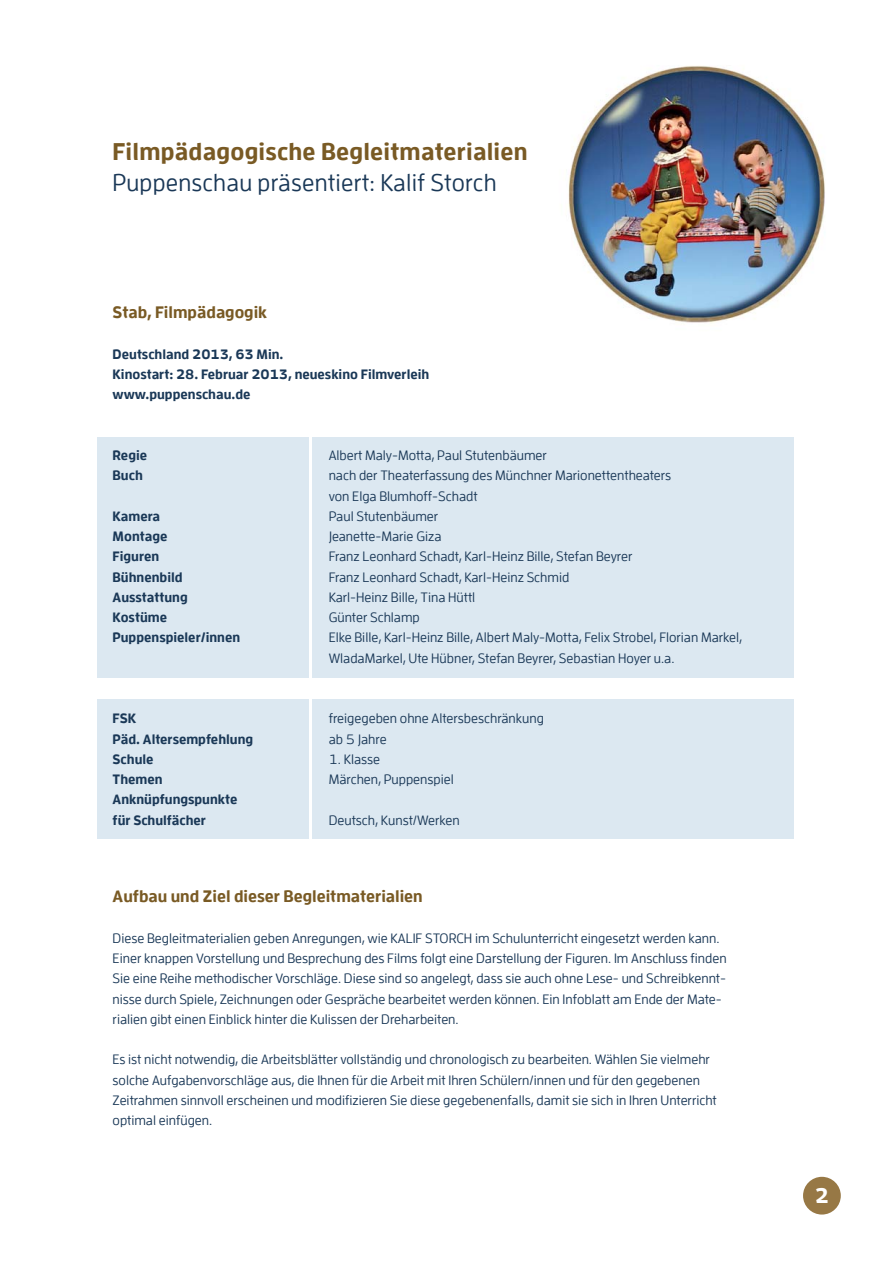
<style>
.page{position:relative;width:893px;height:1263px;background:#fff}
.page>*{position:absolute;margin:0;border:0;box-sizing:border-box;transform-origin:0 0}
.t1{font:700 24px "Enzo Offc";letter-spacing:.01em;color:#795a24}
.t2{font:500 24px "Enzo Offc";letter-spacing:.01em;color:#1a3857}
.t3{font:700 21px "Enzo Offc";color:#fff}
.t4{font:700 16.5px "Enzo Offc";color:#795a24}
.t5{font:500 13.5px/20.2px "Enzo Offc";color:#1a3857}
.t6{font:700 13.5px/20.2px "Enzo Offc";color:#1a3857}
</style>
<div class="page">
<div style="left:803px;top:1177px;width:38px;height:38px;background:#977845;border-radius:50%"></div>
<img style="left:568px;top:65px;width:257px;height:258px">
<div style="left:98px;top:700px;width:211px;height:139px;background:#dce8f1"></div>
<div style="left:98px;top:437px;width:211px;height:240px;background:#dce8f1"></div>
<div style="left:312px;top:700px;width:482px;height:139px;background:#dce8f1"></div>
<div style="left:312px;top:437px;width:482px;height:240px;background:#dce8f1"></div>
<h1 class="t1" style="left:113px;top:137px;width:416px">Filmpädagogische Begleitmaterialien</h1>
<h1 class="t2" style="left:113px;top:168px;width:385px">Puppenschau präsentiert: Kalif Storch</h1>
<p class="t4" style="left:113px;top:303px;width:156px">Stab, Filmpädagogik</p>
<p class="t6" style="left:113px;top:344px;width:318px">Deutschland 2013, 63 Min.<br>Kinostart: 28. Februar 2013, neueskino Filmverleih www.puppenschau.de</p>
<p class="t6" style="left:113px;top:445px;width:36px">Regie</p>
<p class="t5" style="left:329px;top:445px;width:220px">Albert Maly-Motta, Paul Stutenbäumer</p>
<p class="t6" style="left:113px;top:465px;width:32px">Buch</p>
<p class="t5" style="left:329px;top:465px;width:344px">nach der Theaterfassung des Münchner Marionettentheaters von Elga Blumhoff-Schadt</p>
<p class="t6" style="left:113px;top:506px;width:49px">Kamera</p>
<p class="t5" style="left:329px;top:506px;width:111px">Paul Stutenbäumer</p>
<p class="t6" style="left:113px;top:526px;width:56px">Montage</p>
<p class="t5" style="left:329px;top:526px;width:114px">Jeanette-Marie Giza</p>
<p class="t6" style="left:113px;top:546px;width:48px">Figuren</p>
<p class="t5" style="left:329px;top:546px;width:305px">Franz Leonhard Schadt, Karl-Heinz Bille, Stefan Beyrer</p>
<p class="t6" style="left:113px;top:567px;width:72px">Bühnenbild</p>
<p class="t5" style="left:329px;top:567px;width:242px">Franz Leonhard Schadt, Karl-Heinz Schmid</p>
<p class="t6" style="left:113px;top:587px;width:77px">Ausstattung</p>
<p class="t5" style="left:329px;top:587px;width:148px">Karl-Heinz Bille, Tina Hüttl</p>
<p class="t6" style="left:113px;top:607px;width:56px">Kostüme</p>
<p class="t5" style="left:329px;top:607px;width:93px">Günter Schlamp</p>
<p class="t6" style="left:113px;top:627px;width:129px">Puppenspieler/innen</p>
<p class="t5" style="left:329px;top:627px;width:415px">Elke Bille, Karl-Heinz Bille, Albert Maly-Motta, Felix Strobel, Florian Markel,<br>WladaMarkel, Ute Hübner, Stefan Beyrer, Sebastian Hoyer u.a.</p>
<p class="t6" style="left:113px;top:708px;width:25px">FSK</p>
<p class="t5" style="left:329px;top:708px;width:217px">freigegeben ohne Altersbeschränkung</p>
<p class="t6" style="left:113px;top:729px;width:142px">Päd. Altersempfehlung</p>
<p class="t5" style="left:329px;top:729px;width:59px">ab 5 Jahre</p>
<p class="t6" style="left:113px;top:749px;width:42px">Schule</p>
<p class="t5" style="left:329px;top:749px;width:53px">1. Klasse</p>
<p class="t6" style="left:113px;top:769px;width:52px">Themen</p>
<p class="t5" style="left:329px;top:769px;width:127px">Märchen, Puppenspiel</p>
<p class="t6" style="left:113px;top:789px;width:126px">Anknüpfungspunkte für Schulfächer</p>
<p class="t5" style="left:329px;top:810px;width:133px">Deutsch, Kunst/Werken</p>
<p class="t4" style="left:113px;top:887px;width:312px">Aufbau und Ziel dieser Begleitmaterialien</p>
<p class="t5" style="left:113px;top:928px;width:615px">Diese Begleitmaterialien geben Anregungen, wie KALIF STORCH im Schulunterricht eingesetzt werden kann.<br>Einer knappen Vorstellung und Besprechung des Films folgt eine Darstellung der Figuren. Im Anschluss finden Sie eine Reihe methodischer Vorschläge. Diese sind so angelegt, dass sie auch ohne Lese- und Schreibkennt&shy;nisse durch Spiele, Zeichnungen oder Gespräche bearbeitet werden können. Ein Infoblatt am Ende der Mate&shy;rialien gibt einen Einblick hinter die Kulissen der Dreharbeiten.</p>
<p class="t5" style="left:113px;top:1049px;width:606px">Es ist nicht notwendig, die Arbeitsblätter vollständig und chronologisch zu bearbeiten. Wählen Sie vielmehr solche Aufgabenvorschläge aus, die Ihnen für die Arbeit mit Ihren Schülern/innen und für den gegebenen Zeitrahmen sinnvoll erscheinen und modifizieren Sie diese gegebenenfalls, damit sie sich in Ihren Unterricht optimal einfügen.</p>
<h2 class="t3" style="left:815px;top:1182px;width:16px">2</h2>
</div>
